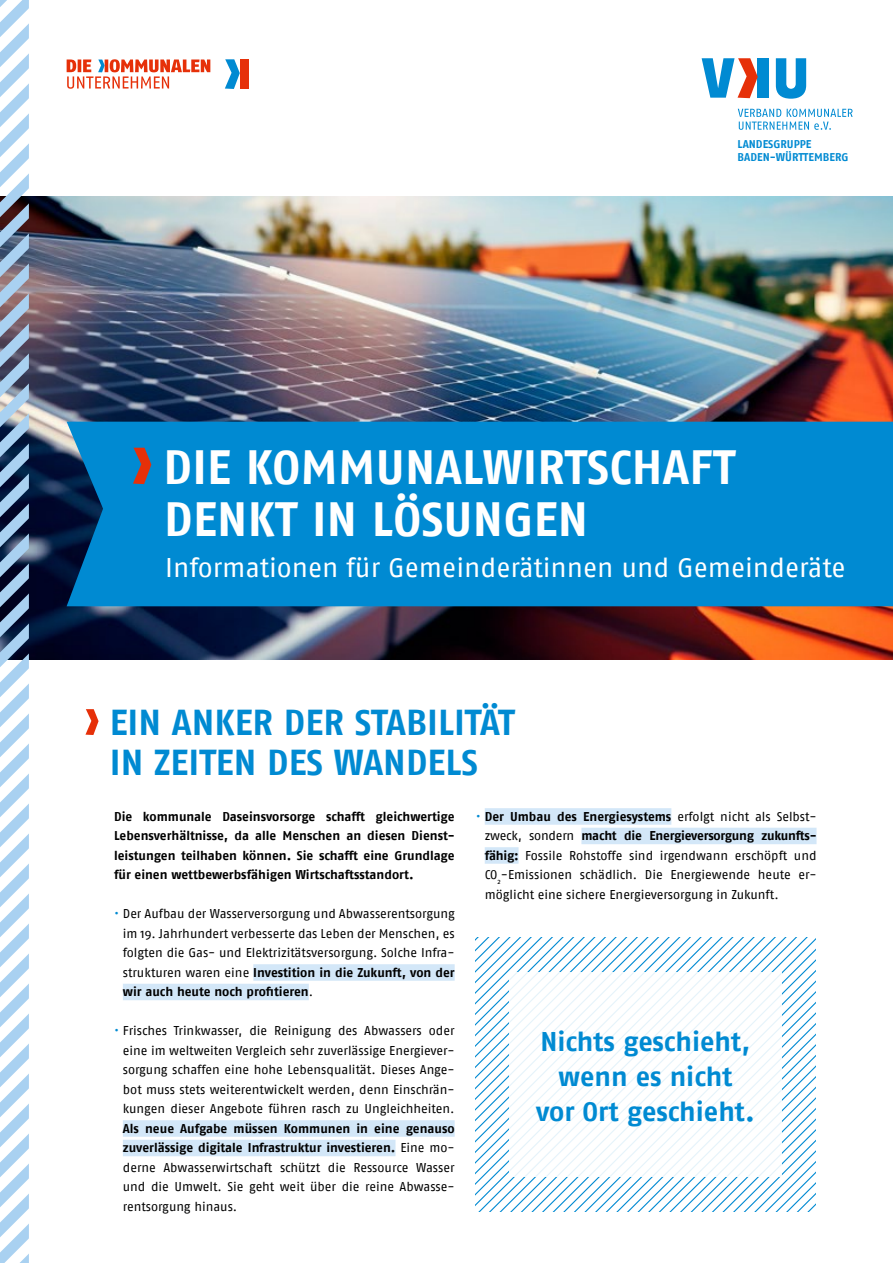
<style>
.page{position:relative;width:893px;height:1263px;background:#fff}
.page>*{position:absolute;margin:0;border:0;box-sizing:border-box;transform-origin:0 0}
.t1{font:700 48px/52.2px "Fago No";letter-spacing:.005em;color:#fff}
.t2{font:36px/40.5px "Fago No Bold Lf";color:#008ad2}
.t3{font:27px "Fago No";color:#fff}
.t4{font:700 27px/35px "Fago No";letter-spacing:-.005em;color:#008ad2;text-align:center}
.t5{font:12.75px/19.5px "Fago No";letter-spacing:-.005em;color:#000;text-align:justify}
.t6{font:12.75px/19.5px "Fago No Bold Lf";letter-spacing:-.005em;color:#000}
.t7{font:700 12.75px/19.5px "Fago No";color:#000;text-align:justify}
.t8{font:700 11.25px/12.8px "Fago No";color:#008ad2}
.s1{color:#008ad2}
.s2{font-family:"Fago No"}
.s3{font-family:"Fago No";color:#008ad2}
.s4{font-family:"Fago No Bold Lf"}
</style>
<div class="page">
<img style="left:29px;top:197px;width:864px;height:462px">
<div style="left:67px;top:422px;width:826px;height:184px;background:#008ad2"></div>
<svg style="left:133px;top:448px;width:18px;height:36px"></svg>
<svg style="left:0;top:0;width:29px;height:1263px"></svg>
<div style="left:240px;top:59px;width:8px;height:30px;background:#e63009"></div>
<svg style="left:225px;top:59px;width:15px;height:30px"></svg>
<svg style="left:67px;top:59px;width:143px;height:30px"></svg>
<div style="left:253px;top:964px;width:202px;height:17px;background:#d3e7f8"></div>
<div style="left:123px;top:984px;width:186px;height:16px;background:#d3e7f8"></div>
<div style="left:123px;top:1120px;width:332px;height:17px;background:#d3e7f8"></div>
<div style="left:123px;top:1140px;width:272px;height:16px;background:#d3e7f8"></div>
<div style="left:485px;top:808px;width:186px;height:17px;background:#d3e7f8"></div>
<div style="left:581px;top:828px;width:235px;height:16px;background:#d3e7f8"></div>
<div style="left:485px;top:847px;width:34px;height:17px;background:#d3e7f8"></div>
<svg style="left:776px;top:58px;width:30px;height:41px"></svg>
<div style="left:758px;top:58px;width:11px;height:40px;background:#008ad2"></div>
<svg style="left:702px;top:58px;width:56px;height:40px"></svg>
<svg style="left:738px;top:109px;width:115px;height:21px"></svg>
<svg style="left:85px;top:709px;width:14px;height:26px"></svg>
<svg style="left:475px;top:938px;width:341px;height:273px"></svg>
<svg style="left:509px;top:972px;width:273px;height:204px"></svg>
<p class="t8" style="left:738px;top:137px;width:112px">LANDESGRUPPE<br>BADEN-WÜRTTEMBERG</p>
<h1 class="t1" style="left:164px;top:441px;width:573px">DIE KOMMUNALWIRTSCHAFT<br>DENKT IN LÖSUNGEN</h1>
<h3 class="t3" style="left:165px;top:552px;width:682px">Informationen für Gemeinderätinnen und Gemeinderäte</h3>
<h2 class="t2" style="left:110px;top:701px;width:406px">EIN ANKER DER STABILITÄT<br>IN ZEITEN DES WANDELS</h2>
<p class="t7" style="left:114px;top:806px;width:342px">Die kommunale Daseinsvorsorge schafft gleichwertige Lebensverhältnisse, da alle Menschen an diesen Dienst&shy;leistungen teilhaben können. Sie schafft eine Grundlage für einen wettbewerbsfähigen Wirtschaftsstandort.</p>
<p class="t5" style="left:123px;top:904px;width:333px;text-indent:-9px"><span class="s1">•</span> Der Aufbau der Wasserversorgung und Abwasserentsorgung im 19. Jahrhundert verbesserte das Leben der Menschen, es folgten die Gas- und Elektrizitätsversorgung. Solche Infra-</p>
<p class="t6" style="left:123px;top:962px;width:333px"><span class="s2">strukturen waren eine</span> Investition in die Zukunft, von der wir auch heute noch profitieren<span class="s2">.</span></p>
<p class="t5" style="left:123px;top:1021px;width:333px;text-indent:-9px"><span class="s1">•</span> Frisches Trinkwasser, die Reinigung des Abwassers oder eine im weltweiten Vergleich sehr zuverlässige Energiever&shy;sorgung schaffen eine hohe Lebensqualität. Dieses Ange&shy;bot muss stets weiterentwickelt werden, denn Einschrän&shy;kungen dieser Angebote führen rasch zu Ungleichheiten.</p>
<p class="t6" style="left:123px;top:1118px;width:333px">Als neue Aufgabe müssen Kommunen in eine genauso zuverlässige digitale Infrastruktur investieren. <span class="s2">Eine mo-</span></p>
<p class="t5" style="left:123px;top:1157px;width:333px">derne Abwasserwirtschaft schützt die Ressource Wasser und die Umwelt. Sie geht weit über die reine Abwasse&shy;rentsorgung hinaus.</p>
<p class="t6" style="left:476px;top:806px;width:342px;text-align:right"><span class="s3">•</span> Der Umbau des Energiesystems <span class="s2">erfolgt nicht als Selbst&shy;zweck, sondern</span> macht die Energieversorgung zukunfts-</p>
<p class="t5" style="left:485px;top:846px;width:333px"><span class="s4">fähig:</span> Fossile Rohstoffe sind irgendwann erschöpft und CO<sub>2</sub>-Emissionen schädlich. Die Energiewende heute er&shy;möglicht eine sichere Energieversorgung in Zukunft.</p>
<h3 class="t4" style="left:536px;top:1023px;width:220px">Nichts geschieht, wenn es nicht vor Ort geschieht.</h3>
</div>
